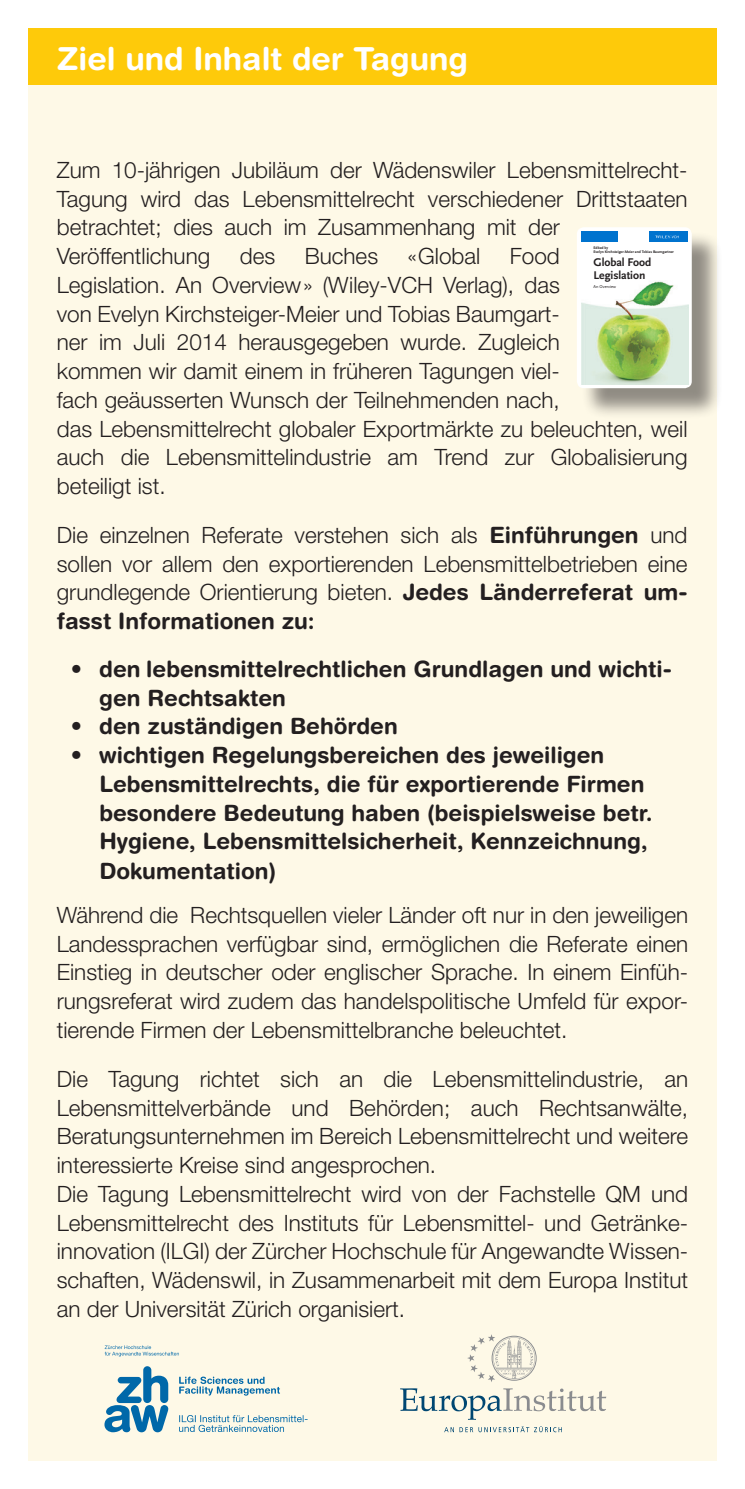
<style>
.page{position:relative;width:745px;height:1489px;background:#fff}
.page>*{position:absolute;margin:0;border:0;box-sizing:border-box;transform-origin:0 0}
.t1{font:700 31.75px "Helvetica Rounded LT Std";color:#fff}
.Lauftext{font:300 22.5px/28.8px "Helvetica Neue LT Pro";color:#231f20;text-align:justify}
.t2{font:700 22.5px/29px "Helvetica Rounded LT Std";color:#231f20}
.t3{font:700 11.75px/12.8px "Scala Sans";letter-spacing:-.005em;color:#231f20}
.t4{font:4.25px "Scala Sans LF";letter-spacing:-.005em;color:#231f20}
.t5{font:700 4px/4.2px "Scala Sans";letter-spacing:-.005em;color:#231f20}
.s1{font-family:"Helvetica Rounded LT Std";font-weight:700}
</style>
<div class="page">
<div style="left:28px;top:28px;width:688px;height:1432px;background:#fef9e7"></div>
<div style="left:580px;top:231px;width:142px;height:188px;background:#231f20;opacity:.5"></div>
<div style="left:576px;top:227px;width:115px;height:161px;background:#fff;border-radius:7px"></div>
<img style="left:581px;top:281px;width:106px;height:103px">
<div style="left:581px;top:231px;width:106px;height:11px;background:#0073ce"></div>
<div style="left:618px;top:231px;width:29px;height:11px;background:#fff"></div>
<svg style="left:655px;top:235px;width:23px;height:3px"></svg>
<div style="left:28px;top:28px;width:688px;height:57px;background:#feca0a"></div>
<svg style="left:104px;top:1345px;width:203px;height:87px"></svg>
<svg style="left:400px;top:1388px;width:206px;height:31px"></svg>
<svg style="left:444px;top:1427px;width:9px;height:4px"></svg>
<svg style="left:459px;top:1426px;width:102px;height:5px"></svg>
<svg style="left:467px;top:1334px;width:69px;height:48px"></svg>
<p class="t1" style="left:57px;top:39px;width:412px">Ziel und Inhalt der Tagung</p>
<p class="Lauftext" style="left:57px;top:155px;width:632px;text-align:left">Zum 10-jährigen Jubiläum der Wädenswiler Lebensmittelrecht-Tagung wird das Lebensmittelrecht verschiedener Drittstaaten betrachtet; dies auch im Zusammenhang mit der Veröffentlichung</p>
<p class="t5" style="left:593px;top:246px;width:82px">Edited by<br>Evelyn Kirchsteiger-Meier and Tobias Baumgartner</p>
<p class="t3" style="left:593px;top:256px;width:59px">Global Food<br>Legislation</p>
<p class="t4" style="left:593px;top:284px;width:24px">An Overview</p>
<p class="Lauftext" style="left:240px;top:241px;width:37px">des</p>
<p class="Lauftext" style="left:304px;top:241px;width:75px">Buches</p>
<p class="Lauftext" style="left:407px;top:241px;width:74px">«Global</p>
<p class="Lauftext" style="left:57px;top:241px;width:632px;text-align:left;text-indent:452px">Food<br>Legislation. An Overview» (Wiley-VCH Verlag), das<br>von Evelyn Kirchsteiger-Meier und Tobias Baumgart-<br>ner im Juli 2014 herausgegeben wurde. Zugleich<br>kommen wir damit einem in früheren Tagungen viel-<br>fach geäusserten Wunsch der Teilnehmenden nach,<br>das Lebensmittelrecht globaler Exportmärkte zu beleuchten, weil auch die Lebensmittelindustrie am Trend zur Globalisierung beteiligt ist.</p>
<p class="Lauftext" style="left:57px;top:520px;width:632px">Die einzelnen Referate verstehen sich als <span class="s1">Einführungen</span> und sollen vor allem den exportierenden Lebensmittelbetrieben eine grundlegende Orientierung bieten. <span class="s1">Jedes Länderreferat um&shy;fasst Informationen zu:</span></p>
<p class="t2" style="left:99px;top:654px;width:573px;text-indent:-28px">• den lebensmittelrechtlichen Grundlagen und wichti&shy;gen Rechtsakten</p>
<p class="t2" style="left:71px;top:711px;width:328px">• den zuständigen Behörden</p>
<p class="t2" style="left:99px;top:740px;width:554px;text-indent:-28px">• wichtigen Regelungsbereichen des jeweiligen Lebensmittelrechts, die für exportierende Firmen besondere Bedeutung haben (beispielsweise betr.<br>Hygiene, Lebensmittelsicherheit, Kennzeichnung, Dokumentation)</p>
<p class="Lauftext" style="left:57px;top:900px;width:632px">Während die Rechtsquellen vieler Länder oft nur in den jeweiligen Landessprachen verfügbar sind, ermöglichen die Referate einen Einstieg in deutscher oder englischer Sprache. In einem Einfüh&shy;rungsreferat wird zudem das handelspolitische Umfeld für expor&shy;tierende Firmen der Lebensmittelbranche beleuchtet.</p>
<p class="Lauftext" style="left:57px;top:1063px;width:632px">Die Tagung richtet sich an die Lebensmittelindustrie, an Lebensmittelverbände und Behörden; auch Rechtsanwälte, Beratungsunternehmen im Bereich Lebensmittelrecht und weitere interessierte Kreise sind angesprochen.</p>
<p class="Lauftext" style="left:57px;top:1178px;width:632px">Die Tagung Lebensmittelrecht wird von der Fachstelle QM und Lebensmittelrecht des Instituts für Lebensmittel- und Getränke&shy;innovation (ILGI) der Zürcher Hochschule für Angewandte Wissen&shy;schaften, Wädenswil, in Zusammenarbeit mit dem Europa Institut an der Universität Zürich organisiert.</p>
</div>
